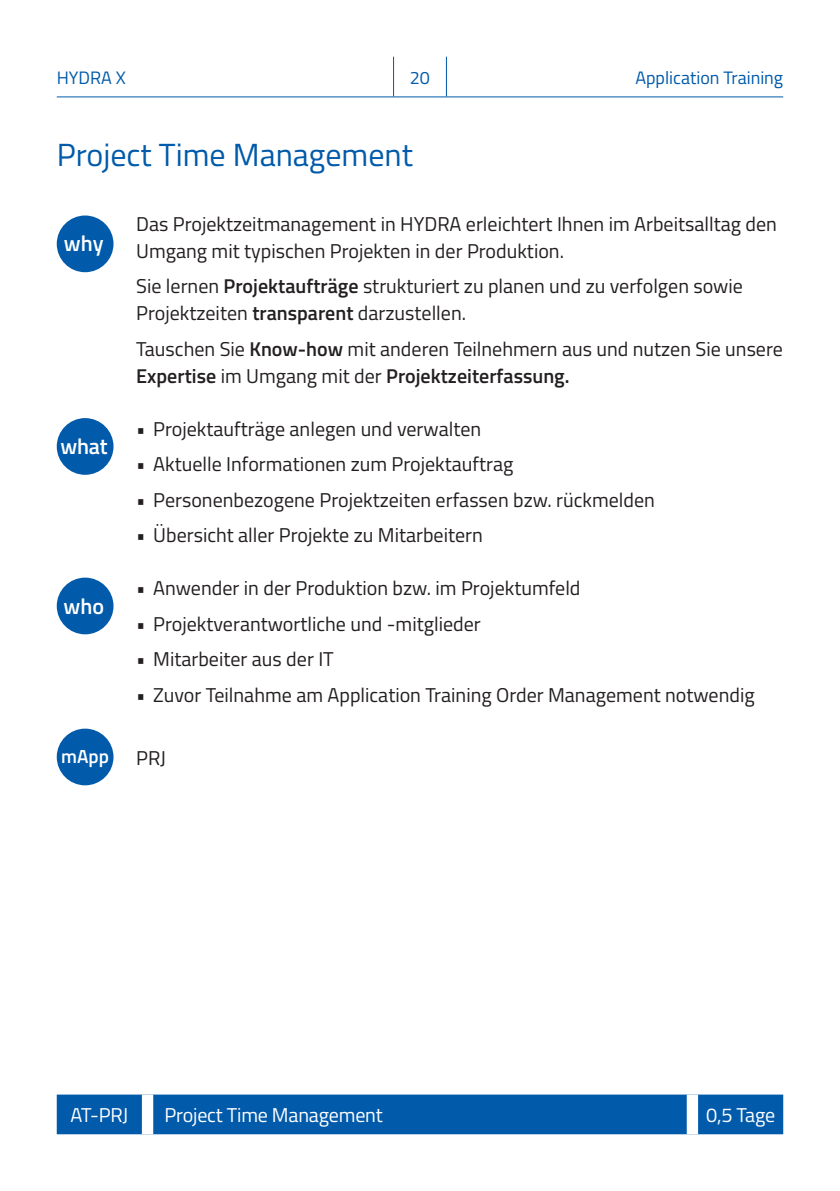
<style>
.page{position:relative;width:840px;height:1191px;background:#fff}
.page>*{position:absolute;margin:0;border:0;box-sizing:border-box;transform-origin:0 0}
.t1{font:32px "Titillium";color:#015aaa}
.t2{font:600 22px "Titillium";letter-spacing:-.005em;color:#fff}
.t3{font:20px/27px "Titillium";color:#231f20}
.t4{font:20px "Titillium";letter-spacing:-.01em;color:#fff}
.t5{font:600 19px "Titillium";color:#fff}
.t6{font:18px "Titillium";color:#015aaa}
.s1{font-weight:600}
</style>
<div class="page">
<hr style="left:57px;top:96px;width:725px;height:1px;background:#015aaa">
<hr style="left:393px;top:57px;width:1px;height:39px;background:#015aaa">
<hr style="left:445px;top:57px;width:1px;height:39px;background:#015aaa">
<div style="left:57px;top:1094px;width:725px;height:40px;background:#015aaa"></div>
<div style="left:142px;top:1094px;width:11px;height:40px;background:#fff"></div>
<div style="left:686px;top:1094px;width:11px;height:40px;background:#fff"></div>
<div style="left:57px;top:215px;width:56px;height:57px;background:#015aaa;border-radius:50%"></div>
<div style="left:57px;top:418px;width:56px;height:57px;background:#015aaa;border-radius:50%"></div>
<div style="left:57px;top:577px;width:56px;height:57px;background:#015aaa;border-radius:50%"></div>
<div style="left:57px;top:728px;width:56px;height:57px;background:#015aaa;border-radius:50%"></div>
<p class="t6" style="left:57px;top:65px;width:71px">HYDRA X</p>
<p class="t6" style="left:409px;top:65px;width:22px">20</p>
<p class="t6" style="left:635px;top:65px;width:149px">Application Training</p>
<p class="t1" style="left:57px;top:131px;width:357px">Project Time Management</p>
<p class="t2" style="left:64px;top:227px;width:41px">why</p>
<p class="t2" style="left:60px;top:430px;width:49px">what</p>
<p class="t2" style="left:63px;top:589px;width:42px">who</p>
<p class="t3" style="left:136px;top:209px;width:642px">Das Projektzeitmanagement in HYDRA erleichtert Ihnen im Arbeitsalltag den<br>Umgang mit typischen Projekten in der Produktion.</p>
<p class="t3" style="left:136px;top:271px;width:608px">Sie lernen <span class="s1">Projektaufträge</span> strukturiert zu planen und zu verfolgen sowie<br>Projektzeiten <span class="s1">transparent</span> darzustellen.</p>
<p class="t3" style="left:136px;top:334px;width:647px">Tauschen Sie <span class="s1">Know-how</span> mit anderen Teilnehmern aus und nutzen Sie unsere<br><span class="s1">Expertise</span> im Umgang mit der <span class="s1">Projektzeiterfassung.</span></p>
<p class="t3" style="left:136px;top:414px;width:346px">• Projektaufträge anlegen und verwalten</p>
<p class="t3" style="left:136px;top:449px;width:378px">• Aktuelle Informationen zum Projektauftrag</p>
<p class="t3" style="left:136px;top:485px;width:520px">• Personenbezogene Projektzeiten erfassen bzw. rückmelden</p>
<p class="t3" style="left:136px;top:520px;width:348px">• Übersicht aller Projekte zu Mitarbeitern</p>
<p class="t3" style="left:136px;top:573px;width:445px">• Anwender in der Produktion bzw. im Projektumfeld</p>
<p class="t3" style="left:136px;top:609px;width:346px">• Projektverantwortliche und -mitglieder</p>
<p class="t3" style="left:136px;top:644px;width:199px">• Mitarbeiter aus der IT</p>
<p class="t3" style="left:136px;top:680px;width:619px">• Zuvor Teilnahme am Application Training Order Management notwendig</p>
<p class="t5" style="left:61px;top:742px;width:49px">mApp</p>
<p class="t3" style="left:136px;top:743px;width:31px">PRJ</p>
<p class="t4" style="left:70px;top:1100px;width:59px">AT-PRJ</p>
<p class="t4" style="left:164px;top:1100px;width:219px">Project Time Management</p>
<p class="t4" style="left:705px;top:1100px;width:71px">0,5 Tage</p>
</div>
